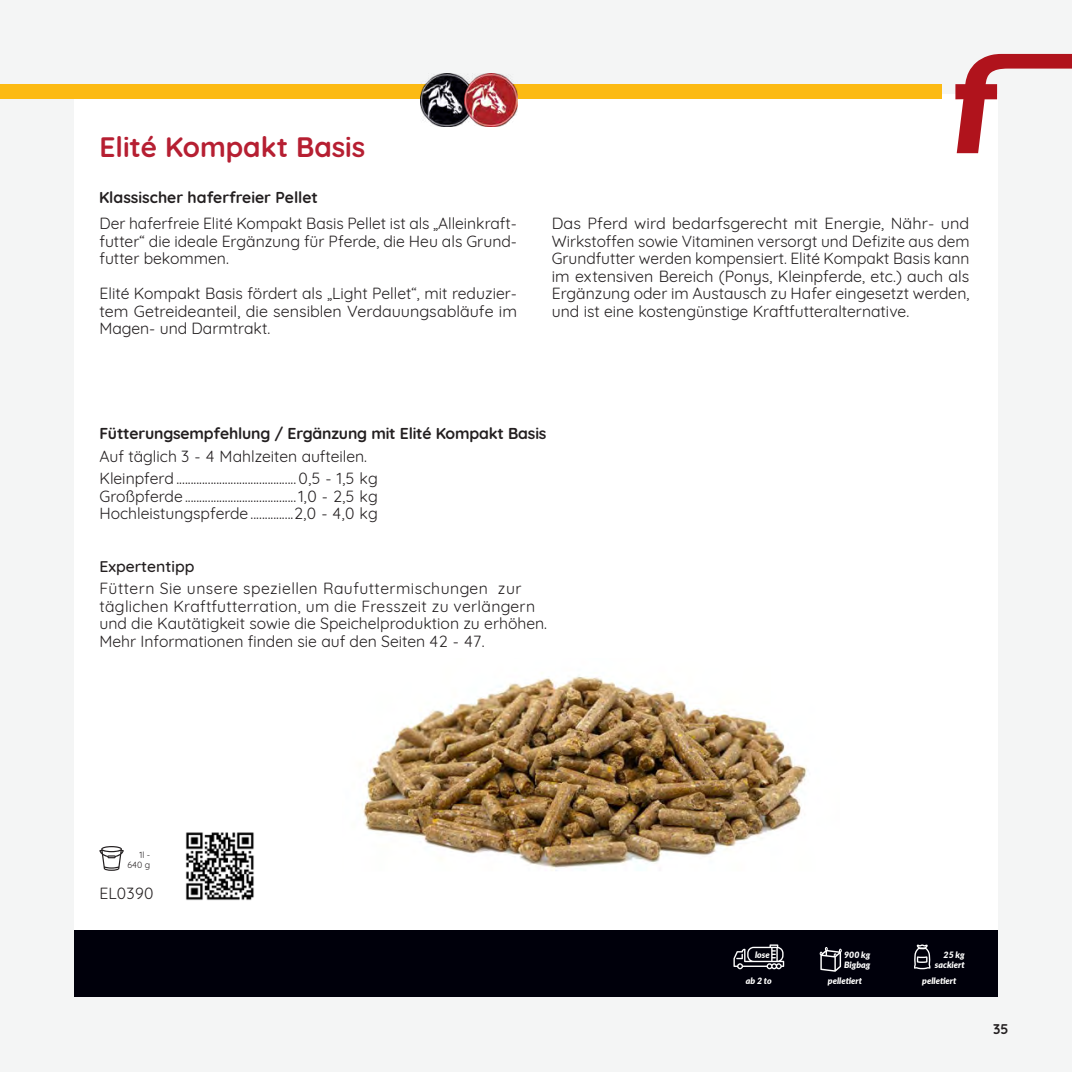
<style>
.page{position:relative;width:1072px;height:1072px;background:#fff}
.page>*{position:absolute;margin:0;border:0;box-sizing:border-box;transform-origin:0 0}
.t1{font:700 28px "Quicksand";color:#b61f32}
.t2{font:15.75px/17.5px "Quicksand";color:#231f20;text-align:justify}
.t3{font:700 15.75px "Quicksand";letter-spacing:-.01em;color:#231f20}
.t4{font:500 15.75px "Quicksand";color:#231f20}
.t5{font:700 14px "Quicksand";color:#231f20}
.t6{font:italic 900 8.75px/10.5px "Lato";color:#fff;text-align:right}
.t7{font:8.75px/10.5px "Quicksand";color:#231f20;text-align:right}
</style>
<div class="page">
<div style="left:0;top:0;width:1071px;height:1071px;background:#f4f5f5"></div>
<div style="left:74px;top:94px;width:923px;height:873px;background:#fff"></div>
<div style="left:74px;top:929px;width:923px;height:67px;background:#00000b"></div>
<svg style="left:99px;top:846px;width:25px;height:24px"></svg>
<svg style="left:733px;top:944px;width:51px;height:25px"></svg>
<svg style="left:914px;top:944px;width:16px;height:25px"></svg>
<svg style="left:819px;top:947px;width:22px;height:24px"></svg>
<svg style="left:955px;top:54px;width:116px;height:99px"></svg>
<div style="left:0;top:84px;width:941px;height:15px;background:#fcba13"></div>
<img style="left:421px;top:74px;width:43px;height:53px">
<img style="left:464px;top:74px;width:53px;height:53px">
<img style="left:362px;top:676px;width:445px;height:195px">
<img style="left:185px;top:832px;width:69px;height:69px">
<h1 class="t1" style="left:99px;top:123px;width:267px">Elité Kompakt Basis</h1>
<p class="t3" style="left:99px;top:185px;width:220px">Klassischer haferfreier Pellet</p>
<p class="t2" style="left:99px;top:213px;width:419px">Der haferfreie Elité Kompakt Basis Pellet ist als „Alleinkraft&shy;futter“ die ideale Ergänzung für Pferde, die Heu als Grund&shy;futter bekommen.</p>
<p class="t2" style="left:99px;top:283px;width:419px">Elité Kompakt Basis fördert als „Light Pellet“, mit reduzier&shy;tem Getreideanteil, die sensiblen Verdauungsabläufe im Magen- und Darmtrakt.</p>
<p class="t2" style="left:552px;top:213px;width:419px">Das Pferd wird bedarfsgerecht mit Energie, Nähr- und Wirkstoffen sowie Vitaminen versorgt und Defizite aus dem Grundfutter werden kompensiert. Elité Kompakt Basis kann im extensiven Bereich (Ponys, Kleinpferde, etc.) auch als Ergänzung oder im Austausch zu Hafer eingesetzt werden, und ist eine kostengünstige Kraftfutteralternative.</p>
<p class="t3" style="left:99px;top:420px;width:448px">Fütterungsempfehlung / Ergänzung mit Elité Kompakt Basis</p>
<p class="t2" style="left:99px;top:443px;width:267px;line-height:22.4px">Auf täglich 3 - 4 Mahlzeiten aufteilen.<br>Kleinpferd...........................................</p>
<p class="t2" style="left:298px;top:468px;width:81px">0,5 - 1,5 kg</p>
<p class="t2" style="left:99px;top:486px;width:88px">Großpferde........................................</p>
<p class="t2" style="left:298px;top:486px;width:81px">1,0 - 2,5 kg</p>
<p class="t2" style="left:99px;top:503px;width:153px">Hochleistungspferde................</p>
<p class="t2" style="left:294px;top:503px;width:85px">2,0 - 4,0 kg</p>
<p class="t4" style="left:99px;top:553px;width:96px">Expertentipp</p>
<p class="t2" style="left:99px;top:578px;width:447px;text-align:left">Füttern Sie unsere speziellen Raufuttermischungen zur täglichen Kraftfutterration, um die Fresszeit zu verlängern und die Kautätigkeit sowie die Speichelproduktion zu erhöhen.<br>Mehr Informationen finden sie auf den Seiten 42 - 47.</p>
<p class="t7" style="left:128px;top:848px;width:24px">1l -<br>640 g</p>
<p class="t2" style="left:99px;top:883px;width:56px">EL0390</p>
<p class="t6" style="left:844px;top:948px;width:28px;text-align:left">900 kg<br>Bigbag</p>
<p class="t6" style="left:934px;top:948px;width:31px">25 kg sackiert</p>
<p class="t6" style="left:755px;top:949px;width:16px">lose</p>
<p class="t6" style="left:746px;top:975px;width:27px">ab 2 to</p>
<p class="t6" style="left:922px;top:975px;width:36px">pelletiert</p>
<p class="t6" style="left:828px;top:975px;width:36px">pelletiert</p>
<p class="t5" style="left:993px;top:1017px;width:17px">35</p>
</div>
